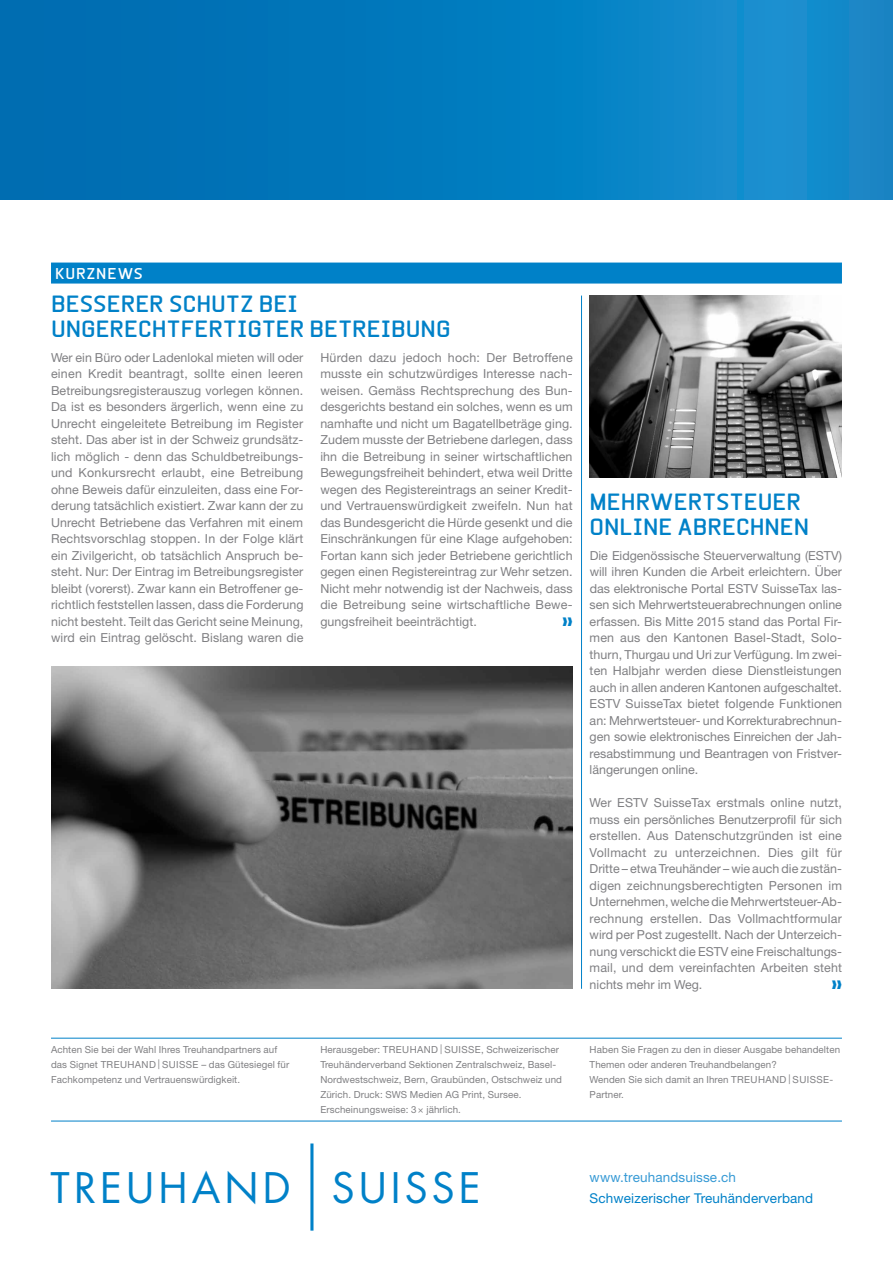
<style>
.page{position:relative;width:893px;height:1263px;background:#fff}
.page>*{position:absolute;margin:0;border:0;box-sizing:border-box;transform-origin:0 0}
.t1{font:40.95px "Futura";letter-spacing:.1em;color:#0081c8}
.t2{font:700 22.5px/25.5px "Beta Sans";color:#0081c8}
.t3{font:700 15px "Beta Sans";letter-spacing:.06em;color:#fff}
.t4{font:13.5px "Helvetica Neue LT Std";letter-spacing:.01em;color:#0081c8}
.t5{font:13.5px "Helvetica Neue LT Std";letter-spacing:.01em;color:#379ad5}
.t6{font:12.45px/16.5px "Helvetica Neue LT Std";letter-spacing:.005em;color:#808083;text-align:justify}
.t7{font:9.75px/15px "Helvetica Neue LT Std";letter-spacing:.01em;color:#808083}
</style>
<div class="page">
<div style="left:0;top:0;width:893px;height:200px;background:linear-gradient(to right,#0069af,#158fcf)"></div>
<hr style="left:310px;top:1143px;width:3px;height:87px;background:#0081c8">
<hr style="left:51px;top:1121px;width:791px;height:1px;background:#0081c8">
<hr style="left:51px;top:1038px;width:791px;height:1px;background:#0081c8">
<div style="left:51px;top:263px;width:791px;height:21px;background:#0081c8"></div>
<hr style="left:581px;top:296px;width:1px;height:693px;background:#0081c8">
<img style="left:590px;top:296px;width:252px;height:181px">
<img style="left:51px;top:666px;width:522px;height:323px">
<p class="t3" style="left:55px;top:265px;width:89px">KURZNEWS</p>
<h2 class="t2" style="left:51px;top:291px;width:30px">BESSERER</h2>
<h2 class="t2" style="left:169px;top:291px;width:130px">SCHUTZ BEI</h2>
<h2 class="t2" style="left:51px;top:316px;width:59px">UNGERE</h2>
<h2 class="t2" style="left:138px;top:316px;width:268px">CHTFERTIGTER BETREIBUN</h2>
<h2 class="t2" style="left:436px;top:316px;width:16px">G</h2>
<p class="t6" style="left:51px;top:349px;width:254px">Wer ein Büro oder Ladenlokal mieten will oder einen Kredit beantragt, sollte einen leeren Betreibungsregisterauszug vorlegen können.<br>Da ist es besonders ärgerlich, wenn eine zu Unrecht eingeleitete Betreibung im Register steht. Das aber ist in der Schweiz grundsätz&shy;lich möglich - denn das Schuldbetreibungs&shy;und Konkursrecht erlaubt, eine Betreibung ohne Beweis dafür einzuleiten, dass eine For&shy;derung tatsächlich existiert. Zwar kann der zu Unrecht Betriebene das Verfahren mit einem Rechtsvorschlag stoppen. In der Folge klärt ein Zivilgericht, ob tatsächlich Anspruch be&shy;steht. Nur: Der Eintrag im Betreibungsregister bleibt (vorerst). Zwar kann ein Betroffener ge&shy;richtlich feststellen lassen, dass die Forderung nicht besteht. Teilt das Gericht seine Meinung, wird ein Eintrag gelöscht. Bislang waren die</p>
<p class="t6" style="left:320px;top:349px;width:254px">Hürden dazu jedoch hoch: Der Betroffene musste ein schutzwürdiges Interesse nach&shy;weisen. Gemäss Rechtsprechung des Bun&shy;desgerichts bestand ein solches, wenn es um namhafte und nicht um Bagatellbeträge ging.<br>Zudem musste der Betriebene darlegen, dass ihn die Betreibung in seiner wirtschaftlichen Bewegungsfreiheit behindert, etwa weil Dritte wegen des Registereintrags an seiner Kredit&shy;und Vertrauenswürdigkeit zweifeln. Nun hat das Bundesgericht die Hürde gesenkt und die Einschränkungen für eine Klage aufgehoben:<br>Fortan kann sich jeder Betriebene gerichtlich gegen einen Registereintrag zur Wehr setzen.<br>Nicht mehr notwendig ist der Nachweis, dass die Betreibung seine wirtschaftliche Bewe&shy;gungsfreiheit beeinträchtigt.</p>
<h2 class="t2" style="left:590px;top:489px;width:169px;text-indent:113px">TSTEUER<br>ONLINE ABRE</h2>
<h2 class="t2" style="left:590px;top:489px;width:63px">MEHRWER</h2>
<h2 class="t2" style="left:736px;top:514px;width:44px">CHNEN</h2>
<p class="t6" style="left:590px;top:547px;width:254px">Die Eidgenössische Steuerverwaltung (ESTV) will ihren Kunden die Arbeit erleichtern. Über das elektronische Portal ESTV SuisseTax las&shy;sen sich Mehrwertsteuerabrechnungen online erfassen. Bis Mitte 2015 stand das Portal Fir&shy;men aus den Kantonen Basel-Stadt, Solo&shy;thurn, Thurgau und Uri zur Verfügung. Im zwei&shy;ten Halbjahr werden diese Dienstleistungen auch in allen anderen Kantonen aufgeschaltet.<br>ESTV SuisseTax bietet folgende Funktionen an: Mehrwertsteuer- und Korrekturabrechnun&shy;gen sowie elektronisches Einreichen der Jah&shy;resabstimmung und Beantragen von Fristver&shy;längerungen online.</p>
<p class="t6" style="left:590px;top:794px;width:254px">Wer ESTV SuisseTax erstmals online nutzt, muss ein persönliches Benutzerprofil für sich erstellen. Aus Datenschutzgründen ist eine Vollmacht zu unterzeichnen. Dies gilt für Dritte – etwa Treuhänder – wie auch die zustän&shy;digen zeichnungsberechtigten Personen im Unternehmen, welche die Mehrwertsteuer-Ab&shy;rechnung erstellen. Das Vollmachtformular wird per Post zugestellt. Nach der Unterzeich&shy;nung verschickt die ESTV eine Freischaltungs&shy;mail, und dem vereinfachten Arbeiten steht nichts mehr im Weg.</p>
<p class="t7" style="left:51px;top:1042px;width:240px">Achten Sie bei der Wahl Ihres Treuhandpartners auf das Signet TREUHAND | SUISSE – das Gütesiegel für<br>Fachkompetenz und Vertrauenswürdigkeit.</p>
<p class="t7" style="left:320px;top:1042px;width:243px">Herausgeber: TREUHAND | SUISSE, Schweizerischer Treuhänderverband Sektionen Zentralschweiz, Basel-Nordwestschweiz, Bern, Graubünden, Ostschweiz und Zürich. Druck: SWS Medien AG Print, Sursee.<br>Erscheinungsweise: 3× jährlich.</p>
<p class="t7" style="left:590px;top:1042px;width:252px">Haben Sie Fragen zu den in dieser Ausgabe behandelten Themen oder anderen Treuhandbelangen?<br>Wenden Sie sich damit an Ihren TREUHAND | SUISSE-Partner.</p>
<h1 class="t1" style="left:51px;top:1162px;width:432px">TREUHAND SUISSE</h1>
<p class="t5" style="left:590px;top:1169px;width:148px">www.treuhandsuisse.ch</p>
<p class="t4" style="left:590px;top:1190px;width:225px">Schweizerischer Treuhänderverband</p>
</div>
